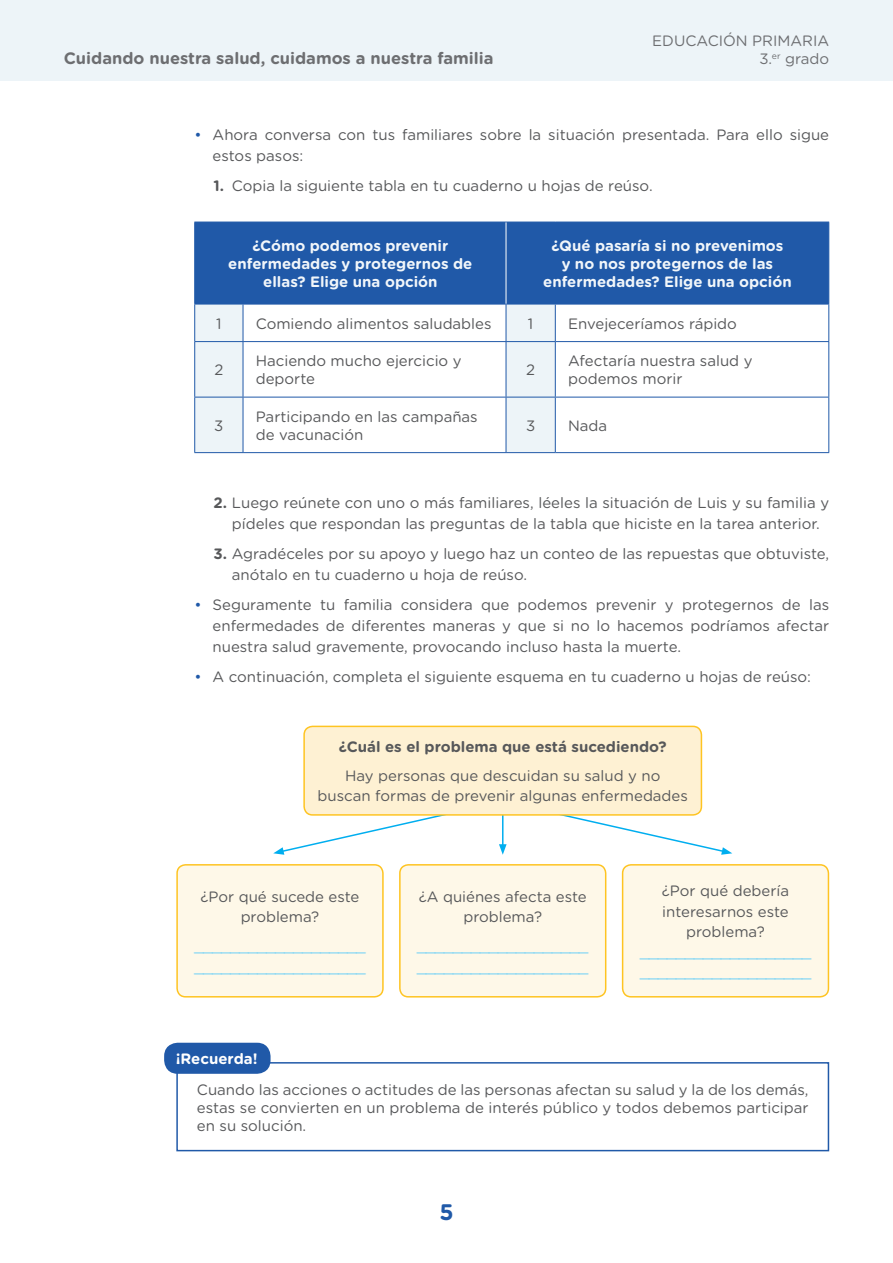
<style>
.page{position:relative;width:893px;height:1263px;background:#fff}
.page>*{position:absolute;margin:0;border:0;box-sizing:border-box;transform-origin:0 0}
.t1{font:700 22.5px "Gotham Rounded";color:#2059a8}
.t2{font:700 16.5px "Gotham Rounded";color:#6d6e71}
.t3{font:15px/21px "Gotham Rounded";color:#57585a}
.t4{font:700 15px/18px "Gotham Rounded";color:#f1f6fa;text-align:center}
.t5{font:15px/20.2px "Gotham Rounded";color:#6bcff6}
.t6{font:700 15px "Gotham Rounded";color:#57585a}
.t7{font:15px/18px "Gotham Rounded";color:#6d6e71;text-align:right}
.t8{font:700 15px "Gotham Rounded";color:#fff}
.s1{color:#2059a8}
.s2{font-weight:700}
</style>
<div class="page">
<div style="left:0;top:0;width:893px;height:81px;background:#edf4f8"></div>
<div style="left:195px;top:223px;width:633px;height:81px;background:#2059a8"></div>
<svg style="left:195px;top:305px;width:360px;height:147px"></svg>
<hr style="left:194px;top:222px;width:49px;height:1px;background:#2059a8">
<hr style="left:243px;top:222px;width:263px;height:1px;background:#2059a8">
<hr style="left:506px;top:222px;width:49px;height:1px;background:#2059a8">
<hr style="left:555px;top:222px;width:274px;height:1px;background:#2059a8">
<hr style="left:828px;top:222px;width:1px;height:82px;background:#2059a8">
<hr style="left:194px;top:304px;width:49px;height:1px;background:#2059a8">
<hr style="left:194px;top:304px;width:1px;height:37px;background:#2059a8">
<hr style="left:243px;top:304px;width:263px;height:1px;background:#2059a8">
<hr style="left:243px;top:304px;width:1px;height:37px;background:#2059a8">
<hr style="left:506px;top:304px;width:49px;height:1px;background:#2059a8">
<hr style="left:506px;top:304px;width:1px;height:37px;background:#2059a8">
<hr style="left:555px;top:304px;width:274px;height:1px;background:#2059a8">
<hr style="left:555px;top:304px;width:1px;height:37px;background:#2059a8">
<hr style="left:828px;top:304px;width:1px;height:37px;background:#2059a8">
<hr style="left:194px;top:341px;width:49px;height:1px;background:#2059a8">
<hr style="left:194px;top:342px;width:1px;height:55px;background:#2059a8">
<hr style="left:243px;top:341px;width:263px;height:1px;background:#2059a8">
<hr style="left:243px;top:342px;width:1px;height:55px;background:#2059a8">
<hr style="left:506px;top:341px;width:49px;height:1px;background:#2059a8">
<hr style="left:506px;top:342px;width:1px;height:55px;background:#2059a8">
<hr style="left:555px;top:341px;width:274px;height:1px;background:#2059a8">
<hr style="left:555px;top:342px;width:1px;height:55px;background:#2059a8">
<hr style="left:828px;top:342px;width:1px;height:55px;background:#2059a8">
<hr style="left:194px;top:397px;width:49px;height:1px;background:#2059a8">
<hr style="left:194px;top:397px;width:1px;height:55px;background:#2059a8">
<hr style="left:243px;top:397px;width:263px;height:1px;background:#2059a8">
<hr style="left:243px;top:397px;width:1px;height:55px;background:#2059a8">
<hr style="left:506px;top:397px;width:49px;height:1px;background:#2059a8">
<hr style="left:506px;top:397px;width:1px;height:55px;background:#2059a8">
<hr style="left:555px;top:397px;width:274px;height:1px;background:#2059a8">
<hr style="left:555px;top:397px;width:1px;height:55px;background:#2059a8">
<hr style="left:828px;top:397px;width:1px;height:55px;background:#2059a8">
<hr style="left:194px;top:452px;width:49px;height:1px;background:#2059a8">
<hr style="left:243px;top:452px;width:263px;height:1px;background:#2059a8">
<hr style="left:506px;top:452px;width:49px;height:1px;background:#2059a8">
<hr style="left:555px;top:452px;width:274px;height:1px;background:#2059a8">
<hr style="left:506px;top:222px;width:1px;height:82px;background:#fff">
<hr style="left:194px;top:222px;width:1px;height:82px;background:#2059a8">
<div style="left:177px;top:865px;width:206px;height:132px;background:#fef8e8;border-radius:9px"></div>
<div style="left:176px;top:864px;width:208px;height:133px;border:2px solid #fec422;border-radius:9px"></div>
<div style="left:400px;top:865px;width:206px;height:132px;background:#fef8e8;border-radius:9px"></div>
<div style="left:399px;top:864px;width:207px;height:133px;border:2px solid #fec422;border-radius:9px"></div>
<div style="left:623px;top:865px;width:205px;height:132px;background:#fef8e8;border-radius:9px"></div>
<div style="left:622px;top:864px;width:207px;height:133px;border:2px solid #fec422;border-radius:9px"></div>
<svg style="left:273px;top:816px;width:169px;height:39px"></svg>
<svg style="left:564px;top:806px;width:168px;height:49px"></svg>
<hr style="left:502px;top:811px;width:1px;height:35px;background:#00aeef">
<svg style="left:499px;top:844px;width:8px;height:11px"></svg>
<div style="left:304px;top:726px;width:397px;height:89px;background:#fef1d3;border-radius:9px"></div>
<div style="left:303px;top:726px;width:399px;height:90px;border:2px solid #fec422;border-radius:9px"></div>
<div style="left:176px;top:1062px;width:653px;height:89px;border:2px solid #2059a8"></div>
<div style="left:164px;top:1043px;width:107px;height:31px;background:#2059a8;border-radius:14px"></div>
<p class="t2" style="left:64px;top:49px;width:431px">Cuidando nuestra salud, cuidamos a nuestra familia</p>
<p class="t7" style="left:652px;top:31px;width:178px">EDUCACIÓN PRIMARIA<br>3.<sup>er</sup> grado</p>
<p class="t3" style="left:213px;top:124px;width:618px;text-indent:-18px"><span class="s1">•</span> Ahora conversa con tus familiares sobre la situación presentada. Para ello sigue estos pasos:</p>
<p class="t3" style="left:214px;top:175px;width:441px"><span class="s2">1.</span> Copia la siguiente tabla en tu cuaderno u hojas de reúso.</p>
<p class="t4" style="left:228px;top:237px;width:246px">¿Cómo podemos prevenir enfermedades y protegernos de ellas? Elige una opción</p>
<p class="t4" style="left:543px;top:237px;width:250px">¿Qué pasaría si no prevenimos<br>y no nos protegernos de las enfermedades? Elige una opción</p>
<p class="t3" style="left:216px;top:313px;width:7px">1</p>
<p class="t3" style="left:256px;top:313px;width:237px">Comiendo alimentos saludables</p>
<p class="t3" style="left:528px;top:313px;width:7px">1</p>
<p class="t3" style="left:568px;top:313px;width:170px">Envejeceríamos rápido</p>
<p class="t3" style="left:214px;top:359px;width:10px">2</p>
<p class="t3" style="left:256px;top:352px;width:207px;line-height:18px">Haciendo mucho ejercicio y deporte</p>
<p class="t3" style="left:526px;top:359px;width:10px">2</p>
<p class="t3" style="left:568px;top:352px;width:186px;line-height:18px">Afectaría nuestra salud y podemos morir</p>
<p class="t3" style="left:214px;top:415px;width:11px">3</p>
<p class="t3" style="left:256px;top:407px;width:223px;line-height:18px">Participando en las campañas de vacunación</p>
<p class="t3" style="left:526px;top:415px;width:11px">3</p>
<p class="t3" style="left:568px;top:415px;width:41px">Nada</p>
<p class="t3" style="left:214px;top:492px;width:617px;text-align:center"><span class="s2">2.</span> Luego reúnete con uno o más familiares, léeles la situación de Luis y su familia y pídeles que respondan las preguntas de la tabla que hiciste en la tarea anterior.</p>
<p class="t3" style="left:232px;top:543px;width:599px;text-indent:-18px"><span class="s2">3.</span> Agradéceles por su apoyo y luego haz un conteo de las repuestas que obtuviste, anótalo en tu cuaderno u hoja de reúso.</p>
<p class="t3" style="left:213px;top:594px;width:618px;text-align:justify;text-indent:-18px"><span class="s1">•</span> Seguramente tu familia considera que podemos prevenir y protegernos de las enfermedades de diferentes maneras y que si no lo hacemos podríamos afectar nuestra salud gravemente, provocando incluso hasta la muerte.</p>
<p class="t3" style="left:194px;top:666px;width:618px"><span class="s1">•</span> A continuación, completa el siguiente esquema en tu cuaderno u hojas de reúso:</p>
<p class="t6" style="left:339px;top:738px;width:329px">¿Cuál es el problema que está sucediendo?</p>
<p class="t3" style="left:318px;top:766px;width:372px;line-height:20.2px;text-align:center">Hay personas que descuidan su salud y no buscan formas de prevenir algunas enfermedades</p>
<p class="t3" style="left:200px;top:886px;width:161px;line-height:20.2px;text-align:center">¿Por qué sucede este problema?</p>
<p class="t5" style="left:194px;top:936px;width:173px">___________________ ___________________</p>
<p class="t8" style="left:176px;top:1050px;width:83px">¡Recuerda!</p>
<p class="t3" style="left:419px;top:886px;width:170px;line-height:20.2px;text-align:center">¿A quiénes afecta este problema?</p>
<p class="t5" style="left:417px;top:936px;width:173px">___________________ ___________________</p>
<p class="t3" style="left:662px;top:881px;width:129px;line-height:20.2px;text-align:center">¿Por qué debería interesarnos este problema?</p>
<p class="t5" style="left:640px;top:941px;width:173px">___________________ ___________________</p>
<p class="t3" style="left:197px;top:1080px;width:613px;line-height:18px;text-align:justify">Cuando las acciones o actitudes de las personas afectan su salud y la de los demás, estas se convierten en un problema de interés público y todos debemos participar en su solución.</p>
<h1 class="t1" style="left:439px;top:1199px;width:16px">5</h1>
</div>
